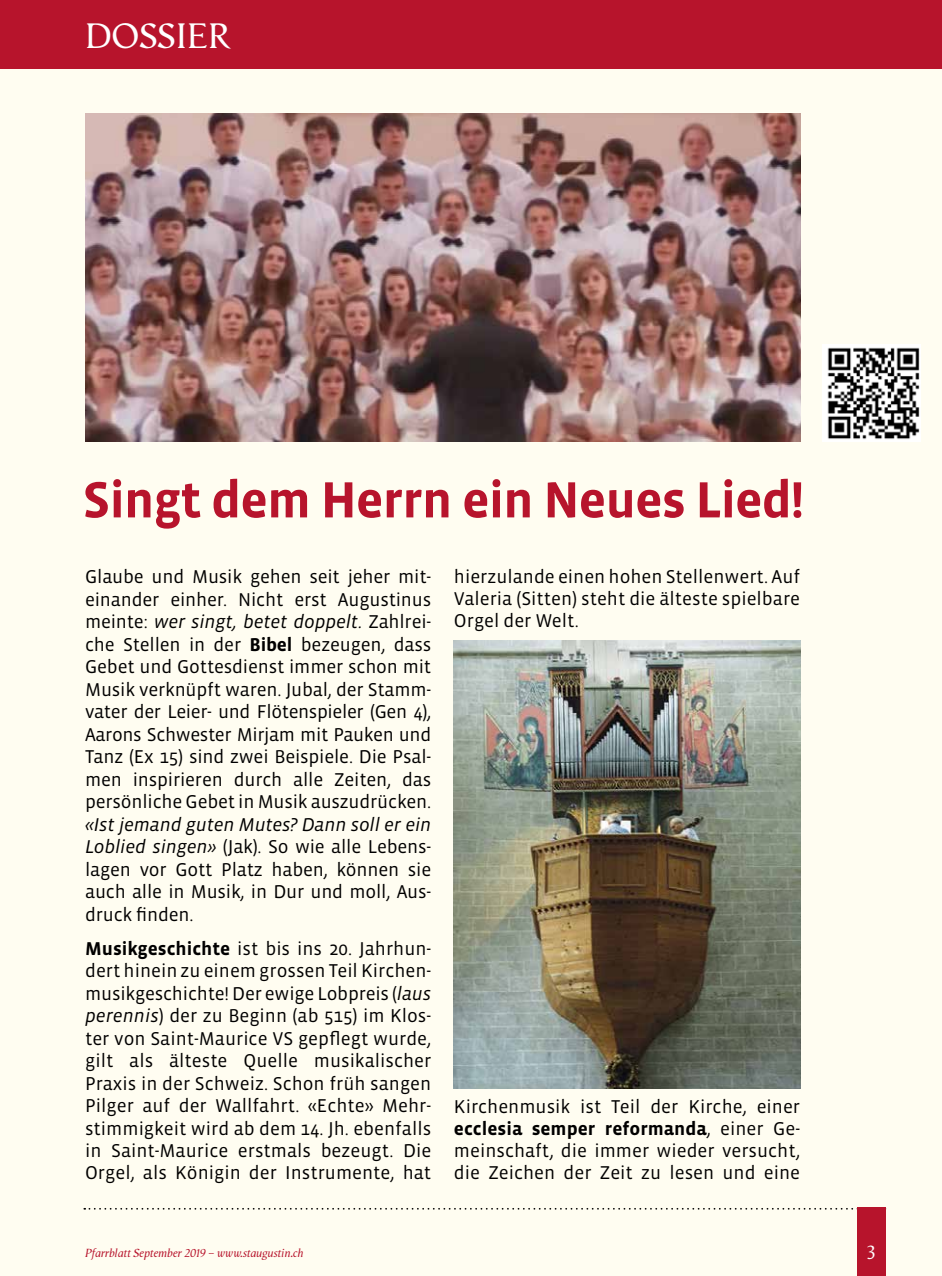
<style>
.page{position:relative;width:942px;height:1276px;background:#fff}
.page>*{position:absolute;margin:0;border:0;box-sizing:border-box;transform-origin:0 0}
.t1{font:700 52px "Vista Sans";letter-spacing:-.02em;color:#b7142c}
.t2{font:36px "Vega";color:#fff}
.t3{font:20px "Vega";color:#fff}
.t4{font:19px/22.4px "Vista Sans";color:#000;text-align:justify}
.t5{font:italic 12px "Vega";color:#b7142c}
.s1{font-style:italic}
.s2{font-weight:700}
</style>
<div class="page">
<div style="left:0;top:0;width:941px;height:1276px;background:#fffdf1"></div>
<svg style="left:84px;top:1208px;width:802px;height:1px"></svg>
<div style="left:856px;top:1208px;width:28px;height:68px;background:#b7142c"></div>
<div style="left:0;top:0;width:941px;height:68px;background:#b7142c"></div>
<img style="left:85px;top:113px;width:715px;height:328px">
<img style="left:822px;top:344px;width:98px;height:97px">
<img style="left:454px;top:641px;width:345px;height:448px">
<h2 class="t2" style="left:85px;top:15px;width:147px">DOSSIER</h2>
<h1 class="t1" style="left:82px;top:473px;width:722px">Singt dem Herrn ein Neues Lied!</h1>
<p class="t4" style="left:85px;top:566px;width:347px">Glaube und Musik gehen seit jeher mit&shy;einander einher. Nicht erst Augustinus meinte: <span class="s1">wer singt, betet doppelt.</span> Zahlrei&shy;che Stellen in der <span class="s2">Bibel</span> bezeugen, dass Gebet und Gottesdienst immer schon mit Musik verknüpft waren. Jubal, der Stamm&shy;vater der Leier- und Flötenspieler (Gen 4), Aarons Schwester Mirjam mit Pauken und Tanz (Ex 15) sind zwei Beispiele. Die Psal&shy;men inspirieren durch alle Zeiten, das persönliche Gebet in Musik auszudrücken.</p>
<p class="t4" style="left:85px;top:813px;width:347px"><span class="s1">«Ist jemand guten Mutes? Dann soll er ein Loblied singen»</span> (Jak). So wie alle Lebens&shy;lagen vor Gott Platz haben, können sie auch alle in Musik, in Dur und moll, Aus&shy;druck finden.</p>
<p class="t4" style="left:85px;top:937px;width:347px"><span class="s2">Musikgeschichte</span> ist bis ins 20. Jahrhun&shy;dert hinein zu einem grossen Teil Kirchen&shy;musikgeschichte! Der ewige Lobpreis (<span class="s1">laus perennis</span>) der zu Beginn (ab 515) im Klos&shy;ter von Saint-Maurice VS gepflegt wurde, gilt als älteste Quelle musikalischer Praxis in der Schweiz. Schon früh sangen Pilger auf der Wallfahrt. «Echte» Mehr&shy;stimmigkeit wird ab dem 14. Jh. ebenfalls in Saint-Maurice erstmals bezeugt. Die Orgel, als Königin der Instrumente, hat</p>
<p class="t4" style="left:454px;top:566px;width:347px">hierzulande einen hohen Stellenwert. Auf Valeria (Sitten) steht die älteste spielbare Orgel der Welt.</p>
<p class="t4" style="left:454px;top:1096px;width:347px">Kirchenmusik ist Teil der Kirche, einer <span class="s2">ecclesia semper reformanda</span>, einer Ge&shy;meinschaft, die immer wieder versucht, die Zeichen der Zeit zu lesen und eine</p>
<p class="t5" style="left:85px;top:1245px;width:219px">Pfarrblatt September 2019 – www.staugustin.ch</p>
<p class="t3" style="left:865px;top:1240px;width:15px">#3</p>
</div>
